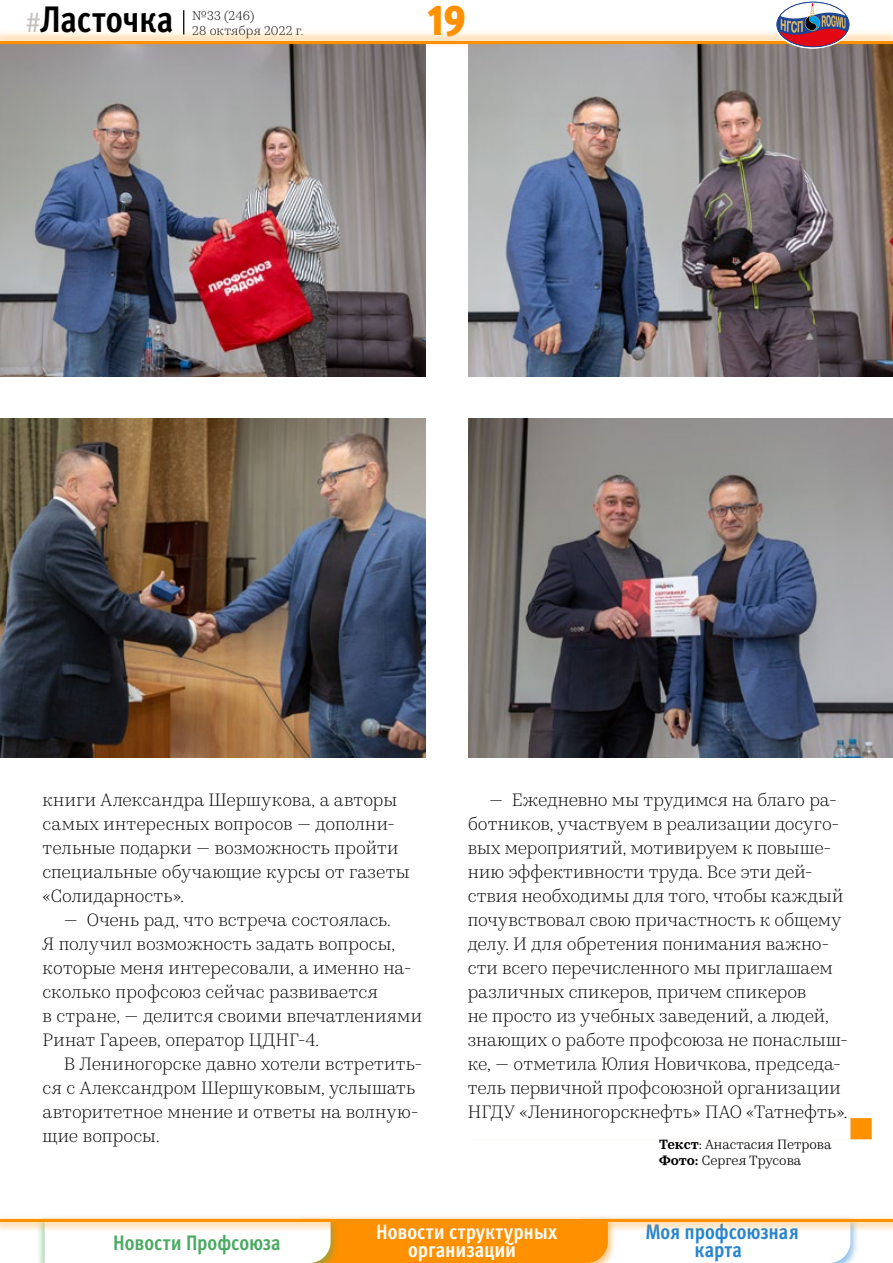
<style>
.page{position:relative;width:893px;height:1263px;background:#fff}
.page>*{position:absolute;margin:0;border:0;box-sizing:border-box;transform-origin:0 0}
.t1{font:900 condensed 43.5px "Meta Pro";color:#ff9000}
.t2{font:700 condensed 36.9px "Meta Pro";letter-spacing:-.005em;color:#000}
.t3{font:700 condensed 21px/18px "Meta Pro";color:#fff;text-align:center}
.t4{font:700 condensed 21px/18px "Meta Pro";letter-spacing:-.005em;color:#2585d0;text-align:center}
.t5{font:700 condensed 21px "Meta Pro";color:#4baa64}
.t6{font:300 18px/24px "Kazimir Text";letter-spacing:.005em;color:#000}
.t7{font:13.5px/16.2px "Kazimir Text";color:#000}
.t8{font:300 12.75px/15px "Kazimir Text";letter-spacing:.015em;color:#000}
.s1{font-weight:400;font-stretch:normal;font-size:27px;color:#c6c1bf}
.s2{font-weight:600}
</style>
<div class="page">
<div style="left:468px;top:1118px;width:404px;height:21px;background:#ff9000"></div>
<div style="left:467px;top:1117px;width:383px;height:23px;background:#fff"></div>
<img style="left:468px;top:419px;width:425px;height:339px">
<img style="left:468px;top:48px;width:425px;height:328px">
<img style="left:0;top:419px;width:426px;height:339px">
<img style="left:0;top:48px;width:426px;height:328px">
<svg style="left:183px;top:10px;width:1px;height:19px"></svg>
<svg style="left:311px;top:1233px;width:539px;height:30px"></svg>
<div style="left:0;top:29px;width:893px;height:19px;background:#ff9000;opacity:.3"></div>
<hr style="left:0;top:41px;width:893px;height:3px;background:#ff9000">
<div style="left:0;top:1214px;width:893px;height:19px;background:#ff9000;opacity:.3"></div>
<hr style="left:0;top:1219px;width:893px;height:3px;background:#ff9000">
<svg style="left:775px;top:2px;width:75px;height:46px"></svg>
<div style="left:775px;top:0;width:75px;height:48px;border:1px solid #fff;border-radius:50%"></div>
<h2 class="t2" style="left:26px;top:-9px;width:149px"><span class="s1">#</span>Ласточка</h2>
<p class="t8" style="left:192px;top:7px;width:113px">№33 (246)<br>28 октября 2022 г.</p>
<h1 class="t1" style="left:427px;top:-14px;width:39px">19</h1>
<p class="t6" style="left:43px;top:786px;width:368px">книги Александра Шершукова, а авторы самых интересных вопросов — дополни&shy;тельные подарки — возможность пройти специальные обучающие курсы от газеты «Солидарность».</p>
<p class="t6" style="left:43px;top:907px;width:381px;text-indent:21px">— Очень рад, что встреча состоялась.<br>Я получил возможность задать вопросы, которые меня интересовали, а именно на&shy;сколько профсоюз сейчас развивается<br>в стране, — делится своими впечатлениями Ринат Гареев, оператор ЦДНГ‑4.</p>
<p class="t6" style="left:43px;top:1051px;width:381px;text-indent:21px">В Лениногорске давно хотели встретить&shy;ся с Александром Шершуковым, услышать авторитетное мнение и ответы на волную&shy;щие вопросы.</p>
<p class="t6" style="left:468px;top:786px;width:382px;text-indent:21px">— Ежедневно мы трудимся на благо ра&shy;ботников, участвуем в реализации досуго&shy;вых мероприятий, мотивируем к повыше&shy;нию эффективности труда. Все эти дей&shy;ствия необходимы для того, чтобы каждый почувствовал свою причастность к общему делу. И для обретения понимания важно&shy;сти всего перечисленного мы приглашаем различных спикеров, причем спикеров<br>не просто из учебных заведений, а людей, знающих о работе профсоюза не понаслыш&shy;ке, — отметила Юлия Новичкова, председа&shy;тель первичной профсоюзной организации НГДУ «Лениногорскнефть» ПАО «Татнефть».</p>
<p class="t7" style="left:659px;top:1135px;width:174px"><span class="s2">Текст</span>: Анастасия Петрова<br><span class="s2">Фото:</span> Сергея Трусова</p>
<p class="t5" style="left:113px;top:1226px;width:169px">Новости Профсоюза</p>
<p class="t3" style="left:376px;top:1222px;width:182px">Новости структурных организаций</p>
<p class="t4" style="left:645px;top:1222px;width:155px">Моя профсоюзная карта</p>
</div>
